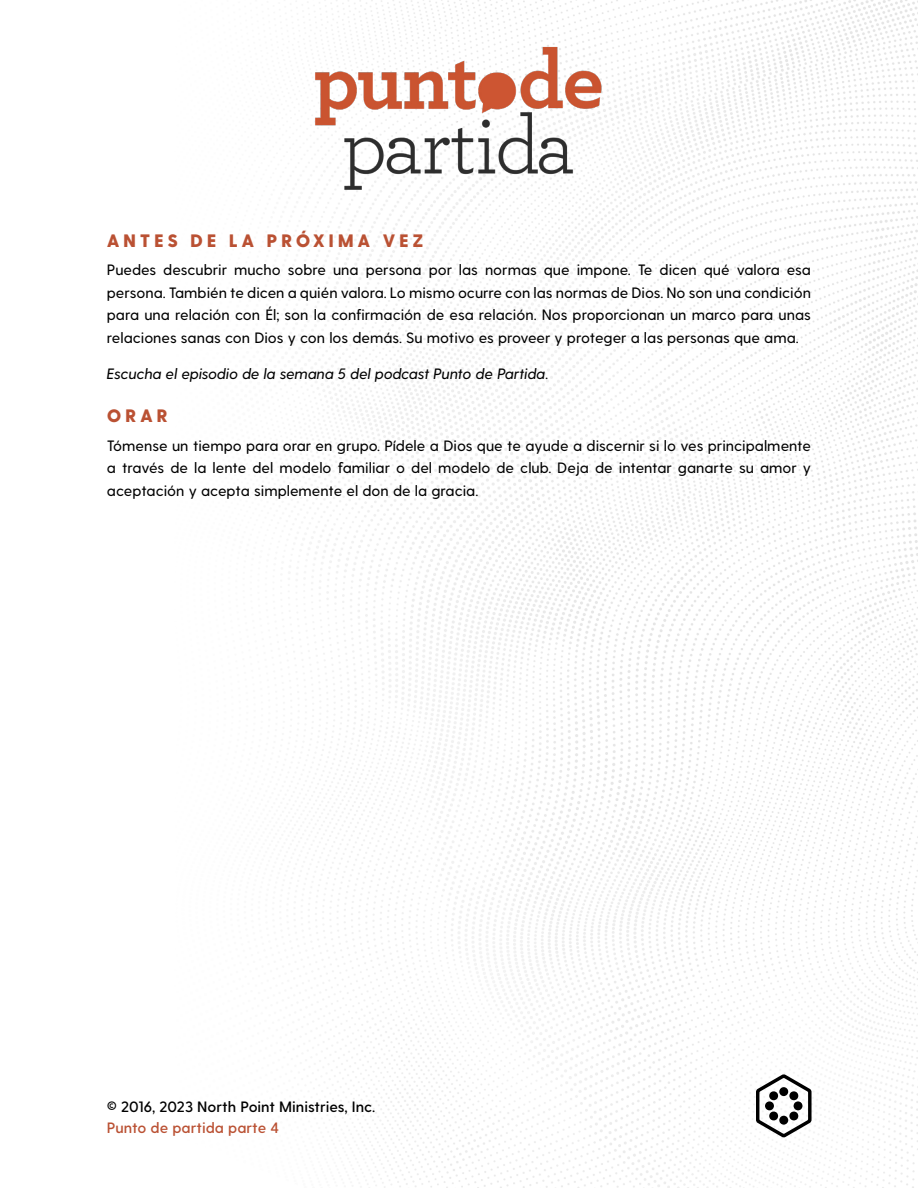
<style>
.page{position:relative;width:918px;height:1188px;background:#fff}
.page>*{position:absolute;margin:0;border:0;box-sizing:border-box;transform-origin:0 0}
.t1{font:800 18px "Greycliff CF";letter-spacing:.2em;color:#ba5133}
.Paragraph_Style{font:500 15px/22.5px "Greycliff CF";color:#000;text-align:justify}
.t2{font:italic 500 15px "Greycliff CF";color:#000}
.t3{font:600 15px "Greycliff CF";color:#000}
.t4{font:600 15px "Greycliff CF";color:#ba5133}
</style>
<div class="page">
<img style="left:307px;top:0;width:611px;height:1188px">
<svg style="left:756px;top:1074px;width:56px;height:63px"></svg>
<img style="left:313px;top:45px;width:292px;height:145px">
<p class="t1" style="left:107px;top:229px;width:318px">ANTES DE LA PRÓXIMA VEZ</p>
<p class="Paragraph_Style" style="left:107px;top:259px;width:706px">Puedes descubrir mucho sobre una persona por las normas que impone. Te dicen qué valora esa persona. También te dicen a quién valora. Lo mismo ocurre con las normas de Dios. No son una condición para una relación con Él; son la confirmación de esa relación. Nos proporcionan un marco para unas relaciones sanas con Dios y con los demás. Su motivo es proveer y proteger a las personas que ama.</p>
<p class="t2" style="left:107px;top:365px;width:443px">Escucha el episodio de la semana 5 del podcast Punto de Partida.</p>
<p class="t1" style="left:107px;top:405px;width:62px">ORAR</p>
<p class="Paragraph_Style" style="left:107px;top:435px;width:706px">Tómense un tiempo para orar en grupo. Pídele a Dios que te ayude a discernir si lo ves principalmente a través de la lente del modelo familiar o del modelo de club. Deja de intentar ganarte su amor y aceptación y acepta simplemente el don de la gracia.</p>
<p class="t3" style="left:107px;top:1098px;width:270px">© 2016, 2023 North Point Ministries, Inc.</p>
<p class="t4" style="left:107px;top:1119px;width:174px">Punto de partida parte 4</p>
</div>
